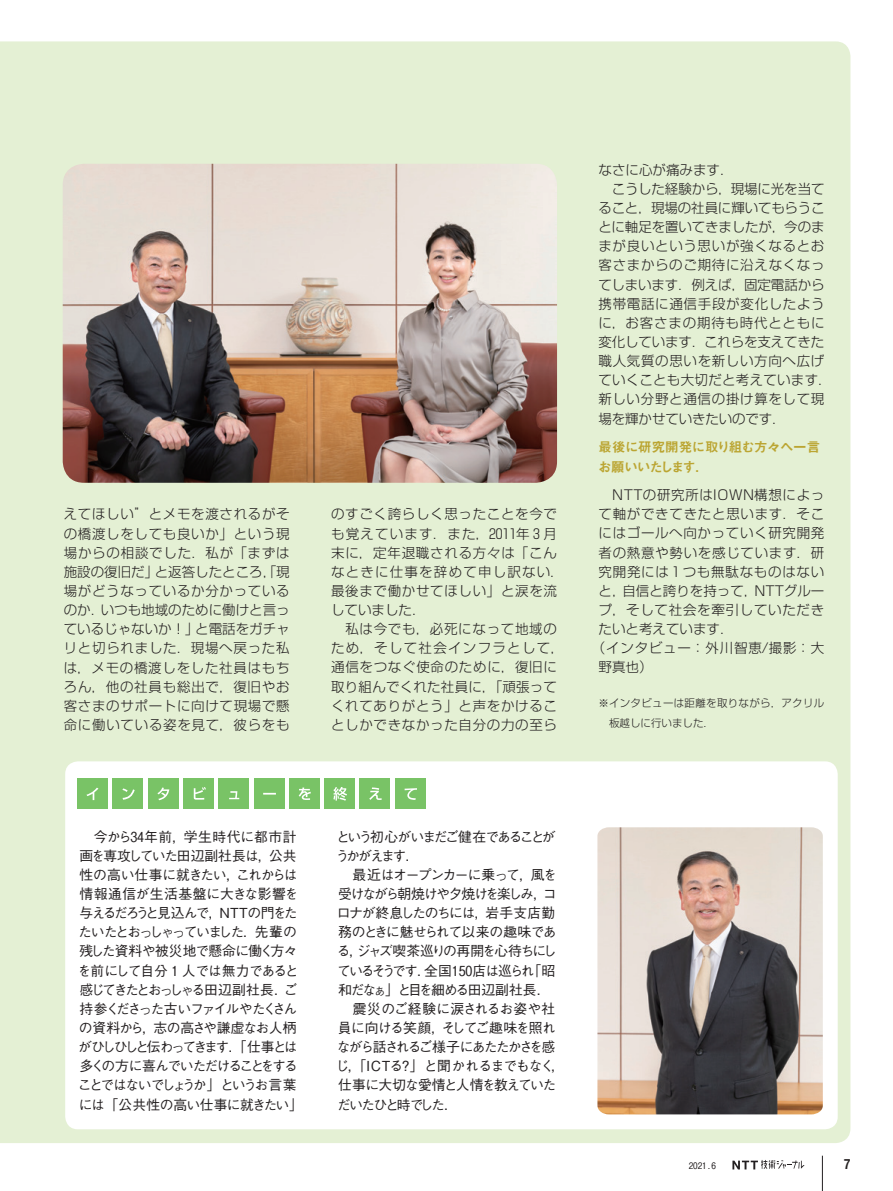
<style>
.page{position:relative;width:893px;height:1191px;background:#fff}
.page>*{position:absolute;margin:0;border:0;box-sizing:border-box;transform-origin:0 0}
.t1{font:500 13.8px/19.2px "Gothic BBB Pro";letter-spacing:-.095em;color:#231f20}
.t2{font:300 13.5px/19.2px "Shin Go Pro";letter-spacing:.05em;color:#231f20;text-align:justify}
.t3{font:300 13.5px/19.2px "Shin Go Pro";letter-spacing:.02em;color:#231f20}
.t4{font:300 13.5px "Shin Go Pro";color:#231f20}
.t5{font:13.5px/19.2px "Midashi Go Pro MB31";letter-spacing:-.03em;color:#bba532}
.t6{font:13.5px "Midashi Go Pr 6 MB31";color:#231f20}
.t7{font:300 10.5px/20.2px "Shin Go Pro";letter-spacing:.03em;color:#231f20}
.t8{font:500 9px "Gothic BBB Pr 6";color:#231f20}
</style>
<div class="page">
<div style="left:0;top:41px;width:850px;height:1102px;background:#e4f0d4"></div>
<div style="left:65px;top:761px;width:773px;height:368px;background:#fff;border-radius:13px"></div>
<div style="left:78px;top:778px;width:30px;height:30px;background:#79c366"></div>
<div style="left:113px;top:778px;width:30px;height:30px;background:#79c366"></div>
<div style="left:148px;top:778px;width:30px;height:30px;background:#79c366"></div>
<div style="left:183px;top:778px;width:31px;height:30px;background:#79c366"></div>
<div style="left:219px;top:778px;width:30px;height:30px;background:#79c366"></div>
<div style="left:254px;top:778px;width:30px;height:30px;background:#79c366"></div>
<div style="left:289px;top:778px;width:30px;height:30px;background:#79c366"></div>
<div style="left:325px;top:778px;width:30px;height:30px;background:#79c366"></div>
<div style="left:360px;top:778px;width:30px;height:30px;background:#79c366"></div>
<div style="left:395px;top:778px;width:30px;height:30px;background:#79c366"></div>
<svg style="left:87px;top:787px;width:330px;height:13px"></svg>
<img style="left:597px;top:827px;width:226px;height:287px">
<img style="left:63px;top:164px;width:494px;height:319px">
<svg style="left:732px;top:1160px;width:73px;height:9px"></svg>
<hr style="left:822px;top:1155px;width:1px;height:36px;background:#231f20">
<p class="t2" style="left:64px;top:503px;width:227px">えてほしい”とメモを渡されるがその橋渡しをしても良いか」という現場からの相談でした．私が「まずは施設の復旧だ」と返答したところ，「現場がどうなっているか分かっているのか．いつも地域のために働けと言っているじゃないか！」と電話をガチャリと切られました．現場へ戻った私は，メモの橋渡しをした社員はもちろん，他の社員も総出で，復旧やお客さまのサポートに向けて現場で懸命に働いている姿を見て，彼らをも</p>
<p class="t2" style="left:331px;top:503px;width:234px;text-align:left">のすごく誇らしく思ったことを今でも覚えています．また，2011年 3 月末に，定年退職される方々は「こんなときに仕事を辞めて申し訳ない．最後まで働かせてほしい」と涙を流していました．<br>　私は今でも，必死になって地域のため，そして社会インフラとして，通信をつなぐ使命のために，復旧に取り組んでくれた社員に，「頑張ってくれてありがとう」と声をかけることしかできなかった自分の力の至ら</p>
<p class="t1" style="left:77px;top:825px;width:227px">　今から34年前，学生時代に都市計画を専攻していた田辺副社長は，公共性の高い仕事に就きたい，これからは情報通信が生活基盤に大きな影響を与えるだろうと見込んで，NTTの門をたたいたとおっしゃっていました．先輩の残した資料や被災地で懸命に働く方々を前にして自分 1 人では無力であると感じてきたとおっしゃる田辺副社長．ご持参くださった古いファイルやたくさんの資料から，志の高さや謙虚なお人柄がひしひしと伝わってきます．「仕事とは多くの方に喜んでいただけることをすることではないでしょうか」というお言葉には「公共性の高い仕事に就きたい」</p>
<p class="t1" style="left:336px;top:825px;width:231px">という初心がいまだご健在であることがうかがえます．<br>　最近はオープンカーに乗って，風を受けながら朝焼けや夕焼けを楽しみ，コロナが終息したのちには，岩手支店勤務のときに魅せられて以来の趣味である，ジャズ喫茶巡りの再開を心待ちにしているそうです．全国150店は巡られ「昭和だなぁ」と目を細める田辺副社長．　震災のご経験に涙されるお姿や社員に向ける笑顔，そしてご趣味を照れながら話されるご様子にあたたかさを感じ，「ICTる？」と聞かれるまでもなく，仕事に大切な愛情と人情を教えていただいたひと時でした．</p>
<p class="t3" style="left:598px;top:158px;width:235px">なさに心が痛みます．<br>　こうした経験から，現場に光を当てること，現場の社員に輝いてもらうことに軸足を置いてきましたが，今のままが良いという思いが強くなるとお客さまからのご期待に沿えなくなってしまいます．例えば，固定電話から携帯電話に通信手段が変化したように，お客さまの期待も時代とともに変化しています．これらを支えてきた職人気質の思いを新しい方向へ広げていくことも大切だと考えています．新しい分野と通信の掛け算をして現場を輝かせていきたいのです．</p>
<p class="t5" style="left:598px;top:436px;width:223px">最後に研究開発に取り組む方々へ一言お願いいたします．</p>
<p class="t2" style="left:598px;top:484px;width:227px">　NTTの研究所はIOWN構想によっ</p>
<p class="t2" style="left:598px;top:503px;width:227px">て軸ができてきたと思います．そこ</p>
<p class="t2" style="left:598px;top:522px;width:227px">にはゴールへ向かっていく研究開発</p>
<p class="t2" style="left:598px;top:541px;width:227px">者の熱意や勢いを感じています．研</p>
<p class="t2" style="left:598px;top:560px;width:227px">究開発には 1 つも無駄なものはない</p>
<p class="t4" style="left:598px;top:579px;width:227px">と，自信と誇りを持って，NTTグルー</p>
<p class="t2" style="left:598px;top:598px;width:227px">プ，そして社会を牽引していただき</p>
<p class="t4" style="left:598px;top:618px;width:136px">たいと考えています．</p>
<p class="t2" style="left:592px;top:637px;width:234px">（インタビュー：外川智恵/撮影：大</p>
<p class="t2" style="left:598px;top:656px;width:55px">野真也）</p>
<p class="t7" style="left:609px;top:691px;width:217px;text-indent:-10px">※インタビューは距離を取りながら，アクリル板越しに行いました．</p>
<p class="t8" style="left:689px;top:1158px;width:29px">2021.6</p>
<p class="t6" style="left:844px;top:1153px;width:8px">7</p>
</div>
